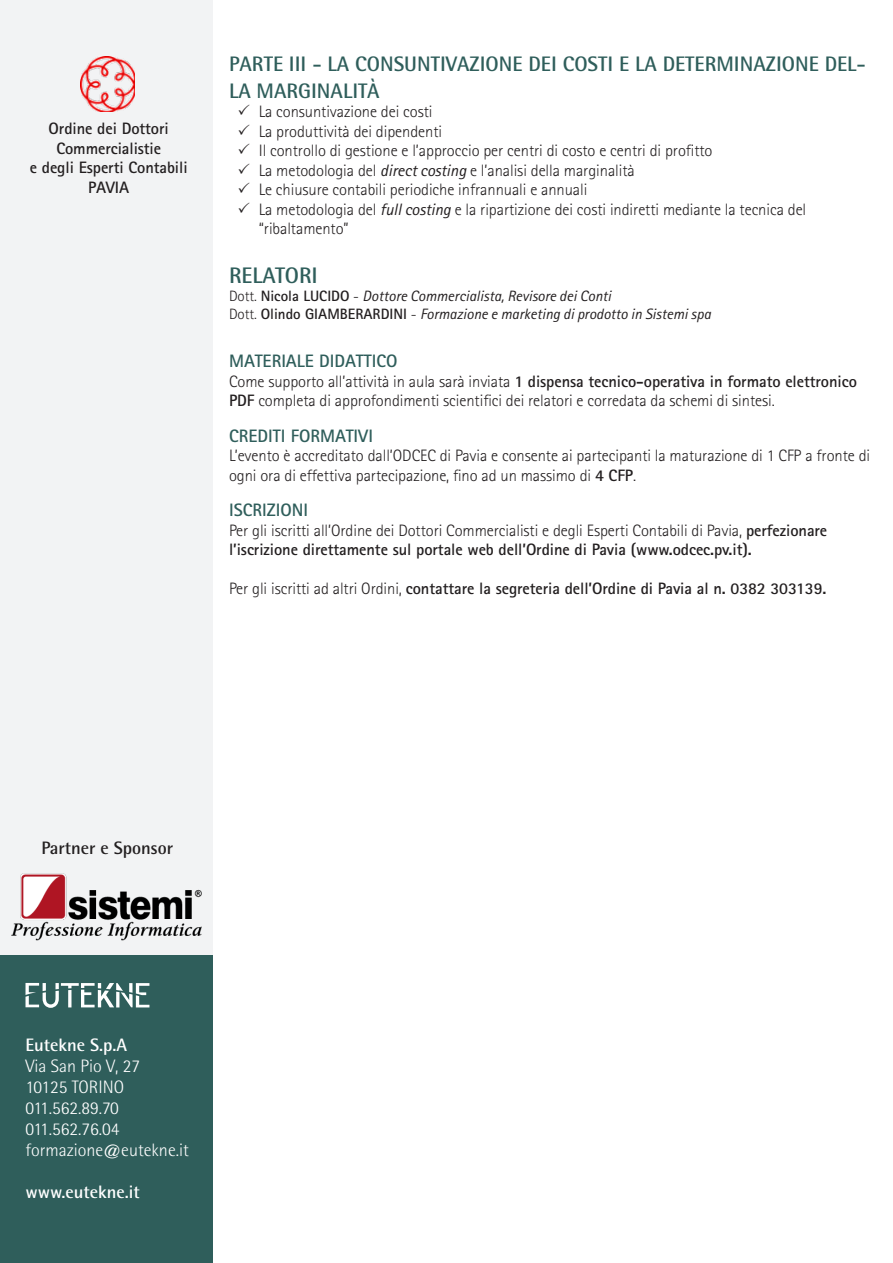
<style>
.page{position:relative;width:893px;height:1263px;background:#fff}
.page>*{position:absolute;margin:0;border:0;box-sizing:border-box;transform-origin:0 0}
.SOTTOTITOLI{font:700 22.5px "Rotis Semi Sans Std";color:#2f5e5b}
.SOTTOTITOLI-2{font:700 21px/27px "Rotis Semi Sans Std";color:#2f5e5b}
.t1{font:300 18px/21px "Rotis Semi Sans Std";color:#fff}
.SOTTOTITOLI-3{font:700 18px "Rotis Sans Serif Std";color:#2f5e5b}
.t2{font:700 18px "Rotis Semi Sans Std";color:#fff}
.SOTTOTITOLI-4{font:700 18px "Rotis Semi Sans Std";color:#231f20}
.Testo_normale{font:300 16.5px/19.5px "Rotis Sans Serif Std";letter-spacing:-.005em;color:#231f20}
.Testo_normale-2{font:700 16.5px "Rotis Sans Serif Std";letter-spacing:-.005em;color:#231f20}
.elenco_1{font:700 16.5px/19.5px "Rotis Sans Serif Std";letter-spacing:-.005em;color:#231f20;text-align:center}
.Testo_normale-3{font:italic 15px "Rotis Sans Serif Std";color:#231f20}
.s1{font-weight:400;font-style:italic}
.s2{font-weight:300;font-style:normal}
.s3{font-weight:700;font-style:normal}
.s4{font-weight:700}
.s5{font-weight:300}
</style>
<div class="page">
<div style="left:0;top:954px;width:212px;height:309px;background:#2f5e5b"></div>
<div style="left:0;top:0;width:212px;height:954px;background:#f2f3f4"></div>
<svg style="left:26px;top:983px;width:123px;height:25px"></svg>
<img style="left:0;top:860px;width:213px;height:95px">
<img style="left:81px;top:57px;width:53px;height:54px">
<p class="elenco_1" style="left:30px;top:119px;width:159px">Ordine dei Dottori<br>Commercialistie<br>e degli Esperti Contabili<br>PAVIA</p>
<p class="SOTTOTITOLI-2" style="left:229px;top:50px;width:638px">PARTE III - LA CONSUNTIVAZIONE DEI COSTI E LA DETERMINAZIONE DEL-<br>LA MARGINALITÀ</p>
<p class="Testo_normale" style="left:259px;top:102px;width:175px">La consuntivazione dei costi</p>
<p class="Testo_normale" style="left:259px;top:122px;width:185px">La produttività dei dipendenti</p>
<p class="Testo_normale" style="left:259px;top:141px;width:455px">Il controllo di gestione e l’approccio per centri di costo e centri di profitto</p>
<p class="Testo_normale" style="left:259px;top:161px;width:378px">La metodologia del <span class="s1">direct costing</span> e l’analisi della marginalità</p>
<p class="Testo_normale" style="left:259px;top:180px;width:330px">Le chiusure contabili periodiche infrannuali e annuali</p>
<p class="Testo_normale" style="left:259px;top:200px;width:549px">La metodologia del <span class="s1">full costing</span> e la ripartizione dei costi indiretti mediante la tecnica del “ribaltamento”</p>
<p class="SOTTOTITOLI" style="left:229px;top:261px;width:90px">RELATORI</p>
<p class="Testo_normale-3" style="left:229px;top:287px;width:384px"><span class="s2">Dott.</span> <span class="s3">Nicola LUCIDO</span> <span class="s2">-</span> Dottore Commercialista, Revisore dei Conti</p>
<p class="Testo_normale-3" style="left:229px;top:305px;width:483px"><span class="s2">Dott.</span> <span class="s3">Olindo GIAMBERARDINI</span> <span class="s2">-</span> Formazione e marketing di prodotto in Sistemi spa</p>
<p class="SOTTOTITOLI-3" style="left:229px;top:350px;width:170px">MATERIALE DIDATTICO</p>
<p class="Testo_normale" style="left:229px;top:371px;width:629px">Come supporto all’attività in aula sarà inviata <span class="s4">1 dispensa tecnico-operativa in formato elettronico<br>PDF</span> completa di approfondimenti scientifici dei relatori e corredata da schemi di sintesi.</p>
<p class="SOTTOTITOLI-3" style="left:229px;top:424px;width:145px">CREDITI FORMATIVI</p>
<p class="Testo_normale" style="left:229px;top:446px;width:643px">L’evento è accreditato dall’ODCEC di Pavia e consente ai partecipanti la maturazione di 1 CFP a fronte di ogni ora di effettiva partecipazione, fino ad un massimo di <span class="s4">4 CFP</span>.</p>
<p class="SOTTOTITOLI-3" style="left:229px;top:499px;width:80px">ISCRIZIONI</p>
<p class="Testo_normale" style="left:229px;top:520px;width:600px">Per gli iscritti all’Ordine dei Dottori Commercialisti e degli Esperti Contabili di Pavia, <span class="s4">perfezionare</span></p>
<p class="Testo_normale-2" style="left:229px;top:539px;width:524px">l’iscrizione direttamente sul portale web dell’Ordine di Pavia (www.odcec.pv.it).</p>
<p class="Testo_normale-2" style="left:229px;top:578px;width:599px"><span class="s5">Per gli iscritti ad altri Ordini,</span> contattare la segreteria dell’Ordine di Pavia al n. 0382 303139.</p>
<p class="SOTTOTITOLI-4" style="left:42px;top:837px;width:133px">Partner e Sponsor</p>
<p class="t2" style="left:26px;top:1034px;width:103px">Eutekne S.p.A</p>
<p class="t1" style="left:26px;top:1055px;width:165px">Via San Pio V, 27<br>10125 TORINO<br>011.562.89.70<br>011.562.76.04 formazione@eutekne.it</p>
<p class="t2" style="left:26px;top:1181px;width:116px">www.eutekne.it</p>
</div>
